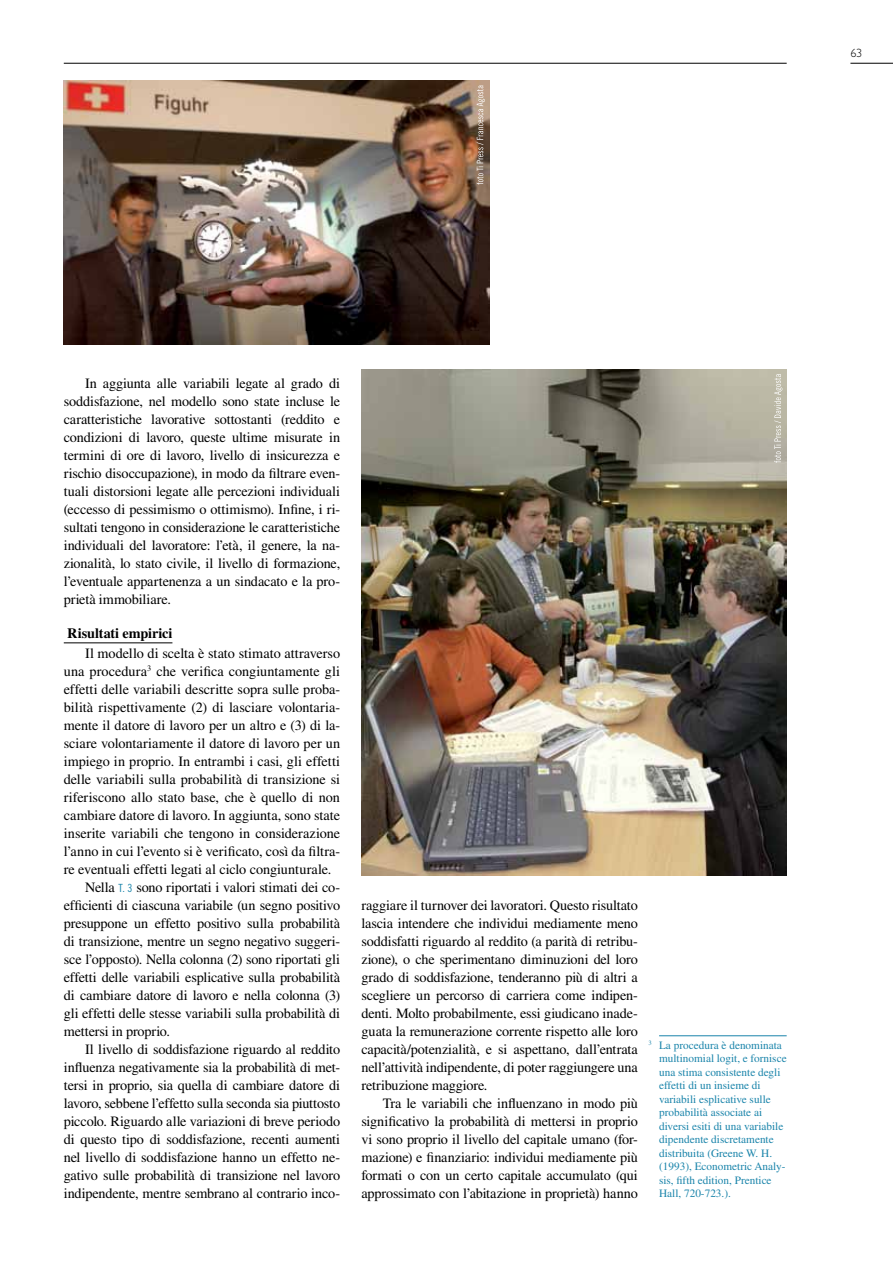
<style>
.page{position:relative;width:893px;height:1263px;background:#fff}
.page>*{position:absolute;margin:0;border:0;box-sizing:border-box;transform-origin:0 0}
.t1{font:14.25px/18px "Times LT Std";letter-spacing:-.01em;color:#000;text-align:justify}
.t2{font:700 14.25px "Times LT Std";letter-spacing:-.01em;color:#000}
.t3{font:300 12px "Gill Sans MT Std";color:#000}
.t4{font:11.25px/13.5px "Times LT Std";color:#1a84aa}
.s1{font-family:"Trade Gothic LT Std Cn 18";font-size:11.25px;color:#1a84aa}
</style>
<div class="page">
<hr style="left:64px;top:63px;width:723px;height:1px;background:#000">
<hr style="left:850px;top:63px;width:43px;height:1px;background:#000">
<hr style="left:64px;top:642px;width:108px;height:1px;background:#000">
<hr style="left:659px;top:1035px;width:128px;height:1px;background:#1a84aa">
<img style="left:64px;top:81px;width:425px;height:263px">
<svg style="left:477px;top:85px;width:8px;height:100px"></svg>
<img style="left:361px;top:370px;width:426px;height:506px">
<svg style="left:774px;top:374px;width:8px;height:89px"></svg>
<p class="t3" style="left:850px;top:46px;width:13px">63</p>
<p class="t1" style="left:64px;top:374px;width:278px;text-indent:21px">In aggiunta alle variabili legate al grado di soddisfazione, nel modello sono state incluse le caratteristiche lavorative sottostanti (reddito e condizioni di lavoro, queste ultime misurate in termini di ore di lavoro, livello di insicurezza e rischio disoccupazione), in modo da filtrare even&shy;tuali distorsioni legate alle percezioni individuali (eccesso di pessimismo o ottimismo). Infine, i ri&shy;sultati tengono in considerazione le caratteristiche individuali del lavoratore: l’età, il genere, la na&shy;zionalità, lo stato civile, il livello di formazione, l’eventuale appartenenza a un sindacato e la pro&shy;prietà immobiliare.</p>
<p class="t2" style="left:67px;top:625px;width:107px">Risultati empirici</p>
<p class="t1" style="left:85px;top:644px;width:257px">Il modello di scelta è stato stimato attraverso</p>
<p class="t1" style="left:64px;top:662px;width:278px">una procedura<sup>3</sup> che verifica congiuntamente gli</p>
<p class="t1" style="left:64px;top:680px;width:278px">effetti delle variabili descritte sopra sulle proba-</p>
<p class="t1" style="left:64px;top:698px;width:278px">bilità rispettivamente (2) di lasciare volontaria-</p>
<p class="t1" style="left:64px;top:716px;width:278px">mente il datore di lavoro per un altro e (3) di la-</p>
<p class="t1" style="left:64px;top:734px;width:278px">sciare volontariamente il datore di lavoro per un</p>
<p class="t1" style="left:64px;top:752px;width:278px">impiego in proprio. In entrambi i casi, gli effetti</p>
<p class="t1" style="left:64px;top:770px;width:278px">delle variabili sulla probabilità di transizione si</p>
<p class="t1" style="left:64px;top:788px;width:278px">riferiscono allo stato base, che è quello di non</p>
<p class="t1" style="left:64px;top:806px;width:278px">cambiare datore di lavoro. In aggiunta, sono state</p>
<p class="t1" style="left:64px;top:824px;width:278px">inserite variabili che tengono in considerazione</p>
<p class="t1" style="left:64px;top:842px;width:278px">l’anno in cui l’evento si è verificato, così da filtra-</p>
<p class="t1" style="left:64px;top:860px;width:269px">re eventuali effetti legati al ciclo congiunturale.</p>
<p class="t1" style="left:85px;top:878px;width:257px">Nella <span class="s1">T. 3</span> sono riportati i valori stimati dei co-</p>
<p class="t1" style="left:64px;top:896px;width:278px">efficienti di ciascuna variabile (un segno positivo</p>
<p class="t1" style="left:64px;top:914px;width:278px">presuppone un effetto positivo sulla probabilità</p>
<p class="t1" style="left:64px;top:932px;width:278px">di transizione, mentre un segno negativo suggeri-</p>
<p class="t1" style="left:64px;top:950px;width:278px">sce l’opposto). Nella colonna (2) sono riportati gli</p>
<p class="t1" style="left:64px;top:968px;width:278px">effetti delle variabili esplicative sulla probabilità</p>
<p class="t1" style="left:64px;top:986px;width:278px">di cambiare datore di lavoro e nella colonna (3)</p>
<p class="t1" style="left:64px;top:1004px;width:278px">gli effetti delle stesse variabili sulla probabilità di</p>
<p class="t1" style="left:64px;top:1022px;width:108px">mettersi in proprio.</p>
<p class="t1" style="left:85px;top:1040px;width:257px">Il livello di soddisfazione riguardo al reddito</p>
<p class="t1" style="left:64px;top:1058px;width:278px">influenza negativamente sia la probabilità di met-</p>
<p class="t1" style="left:64px;top:1076px;width:278px">tersi in proprio, sia quella di cambiare datore di</p>
<p class="t1" style="left:64px;top:1094px;width:278px">lavoro, sebbene l’effetto sulla seconda sia piuttosto</p>
<p class="t1" style="left:64px;top:1112px;width:278px">piccolo. Riguardo alle variazioni di breve periodo</p>
<p class="t1" style="left:64px;top:1130px;width:278px">di questo tipo di soddisfazione, recenti aumenti</p>
<p class="t1" style="left:64px;top:1148px;width:278px">nel livello di soddisfazione hanno un effetto ne-</p>
<p class="t1" style="left:64px;top:1166px;width:278px">gativo sulle probabilità di transizione nel lavoro</p>
<p class="t1" style="left:64px;top:1184px;width:278px">indipendente, mentre sembrano al contrario inco-</p>
<p class="t1" style="left:361px;top:896px;width:278px">raggiare il turnover dei lavoratori. Questo risultato lascia intendere che individui mediamente meno soddisfatti riguardo al reddito (a parità di retribu&shy;zione), o che sperimentano diminuzioni del loro grado di soddisfazione, tenderanno più di altri a scegliere un percorso di carriera come indipen&shy;denti. Molto probabilmente, essi giudicano inade&shy;guata la remunerazione corrente rispetto alle loro capacità/potenzialità, e si aspettano, dall’entrata nell’attività indipendente, di poter raggiungere una retribuzione maggiore.</p>
<p class="t1" style="left:361px;top:1094px;width:278px;text-indent:21px">Tra le variabili che influenzano in modo più significativo la probabilità di mettersi in proprio vi sono proprio il livello del capitale umano (for&shy;mazione) e finanziario: individui mediamente più formati o con un certo capitale accumulato (qui approssimato con l’abitazione in proprietà) hanno</p>
<p class="t4" style="left:659px;top:1038px;width:129px;text-indent:-11px"><sup>3</sup> La procedura è denominata multinomial logit, e fornisce una stima consistente degli effetti di un insieme di variabili esplicative sulle probabilità associate ai diversi esiti di una variabile dipendente discretamente distribuita (Greene W. H. (1993), Econometric Analy&shy;sis, fifth edition, Prentice<br>Hall, 720-723.).</p>
</div>
